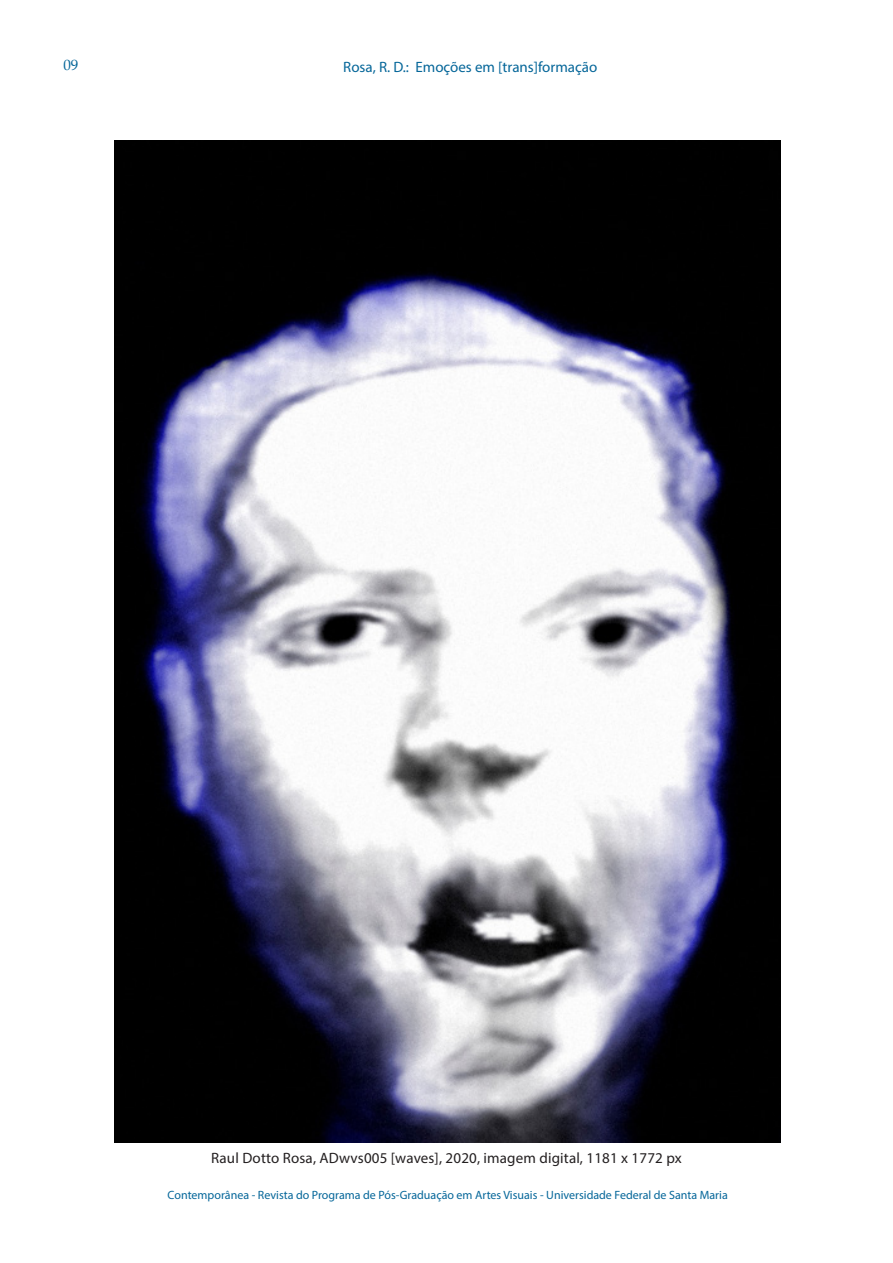
<style>
.page{position:relative;width:893px;height:1263px;background:#fff}
.page>*{position:absolute;margin:0;border:0;box-sizing:border-box;transform-origin:0 0}
.LegendaFIGURA{font:15px "Myriad Pro";letter-spacing:.01em;color:#231f20}
.t1{font:15px "Myriad Pro";color:#056699}
.t2{font:15px "Palatino Linotype";color:#056699}
.t3{font:12px "Myriad Pro";color:#056699}
</style>
<div class="page">
<img style="left:115px;top:140px;width:666px;height:1002px">
<p class="t2" style="left:63px;top:54px;width:16px">09</p>
<p class="t1" style="left:343px;top:57px;width:256px">Rosa, R. D.: Emoções em [trans]formação</p>
<p class="LegendaFIGURA" style="left:211px;top:1148px;width:472px">Raul Dotto Rosa, ADwvs005 [waves], 2020, imagem digital, 1181 x 1772 px</p>
<p class="t3" style="left:168px;top:1187px;width:562px">Contemporânea - Revista do Programa de Pós-Graduação em Artes Visuais - Universidade Federal de Santa Maria</p>
</div>
